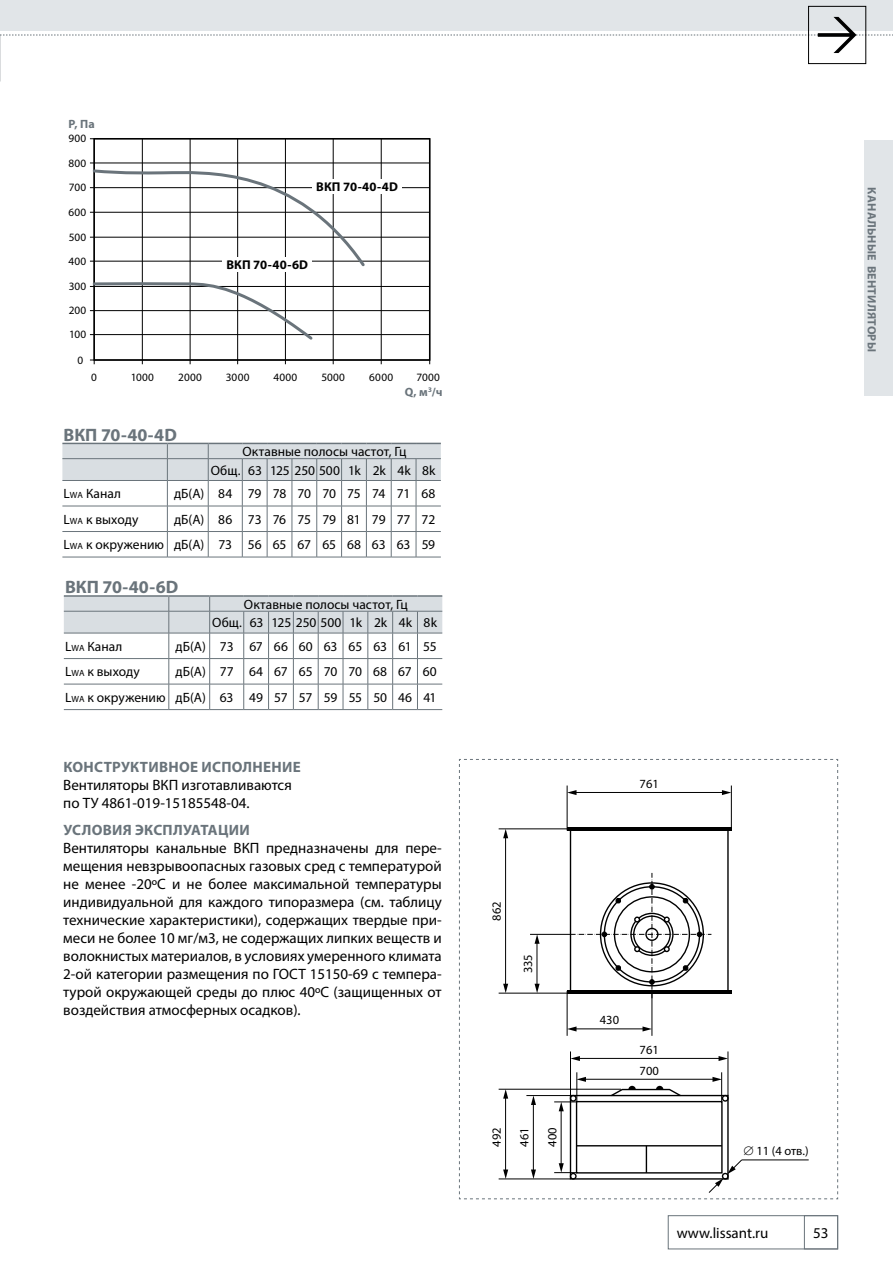
<style>
.page{position:relative;width:893px;height:1263px;background:#fff}
.page>*{position:absolute;margin:0;border:0;box-sizing:border-box;transform-origin:0 0}
.t1{font:700 18px "Myriad Pro";color:#6a747b}
.t2{font:15px/18px "Myriad Pro";color:#000}
.t3{font:700 15px "Myriad Pro";color:#6a747b}
.t4{font:13.5px/18.5px "Myriad Pro";color:#000;text-align:center}
.t5{font:13.5px "Myriad Pro";letter-spacing:-.02em;color:#000}
.t6{font:700 12.75px "Myriad Pro";letter-spacing:.015em;color:#000}
.t7{font:12.45px/20.9px "Myriad Pro";color:#000}
.t8{font:700 12px "Myriad Pro";letter-spacing:.02em;color:#6a747b}
.t9{font:11.25px "Myriad Pro";letter-spacing:.025em;color:#000}
.s1{font-size:9px}
</style>
<div class="page">
<div style="left:668px;top:1215px;width:170px;height:34px;border:1px solid #6a747b"></div>
<div style="left:804px;top:1215px;width:34px;height:34px;border:1px solid #6a747b"></div>
<div style="left:0;top:0;width:893px;height:31px;background:#e1e5e8"></div>
<div style="left:808px;top:6px;width:58px;height:58px;border:1px solid #000"></div>
<svg style="left:0;top:17px;width:893px;height:36px"></svg>
<div style="left:864px;top:140px;width:29px;height:255px;background:#e1e5e8"></div>
<svg style="left:62px;top:443px;width:379px;height:115px"></svg>
<hr style="left:64px;top:595px;width:105px;height:2px;background:#6a747b">
<hr style="left:169px;top:595px;width:41px;height:2px;background:#6a747b">
<hr style="left:210px;top:595px;width:34px;height:2px;background:#6a747b">
<hr style="left:244px;top:595px;width:25px;height:2px;background:#6a747b">
<hr style="left:269px;top:595px;width:24px;height:2px;background:#6a747b">
<hr style="left:293px;top:595px;width:25px;height:2px;background:#6a747b">
<hr style="left:318px;top:595px;width:25px;height:2px;background:#6a747b">
<hr style="left:343px;top:595px;width:25px;height:2px;background:#6a747b">
<hr style="left:368px;top:595px;width:25px;height:2px;background:#6a747b">
<hr style="left:393px;top:595px;width:24px;height:2px;background:#6a747b">
<hr style="left:417px;top:595px;width:25px;height:2px;background:#6a747b">
<svg style="left:64px;top:596px;width:378px;height:114px"></svg>
<svg style="left:459px;top:759px;width:379px;height:440px"></svg>
<div style="left:93px;top:138px;width:337px;height:223px;border:2px solid #000"></div>
<hr style="left:94px;top:139px;width:1px;height:225px;background:#000">
<hr style="left:142px;top:139px;width:1px;height:225px;background:#000">
<hr style="left:190px;top:139px;width:1px;height:225px;background:#000">
<hr style="left:237px;top:139px;width:1px;height:225px;background:#000">
<hr style="left:285px;top:139px;width:1px;height:225px;background:#000">
<hr style="left:333px;top:139px;width:1px;height:225px;background:#000">
<hr style="left:381px;top:139px;width:1px;height:225px;background:#000">
<hr style="left:429px;top:139px;width:1px;height:225px;background:#000">
<hr style="left:90px;top:187px;width:340px;height:1px;background:#000">
<hr style="left:90px;top:163px;width:340px;height:1px;background:#000">
<hr style="left:90px;top:138px;width:340px;height:1px;background:#000">
<hr style="left:90px;top:212px;width:340px;height:1px;background:#000">
<hr style="left:90px;top:237px;width:340px;height:1px;background:#000">
<hr style="left:90px;top:261px;width:340px;height:1px;background:#000">
<hr style="left:90px;top:286px;width:340px;height:1px;background:#000">
<hr style="left:90px;top:310px;width:340px;height:1px;background:#000">
<hr style="left:90px;top:334px;width:340px;height:1px;background:#000">
<hr style="left:90px;top:360px;width:340px;height:1px;background:#000">
<div style="left:222px;top:257px;width:90px;height:15px;background:#fff"></div>
<div style="left:312px;top:179px;width:90px;height:15px;background:#fff"></div>
<svg style="left:91px;top:167px;width:276px;height:102px"></svg>
<svg style="left:91px;top:281px;width:224px;height:61px"></svg>
<p class="t8" style="left:69px;top:116px;width:28px">Р, Па</p>
<p class="t9" style="left:69px;top:132px;width:19px">900</p>
<p class="t9" style="left:69px;top:156px;width:19px">800</p>
<p class="t9" style="left:69px;top:181px;width:19px">700</p>
<p class="t9" style="left:69px;top:205px;width:19px">600</p>
<p class="t9" style="left:69px;top:230px;width:19px">500</p>
<p class="t9" style="left:69px;top:254px;width:19px">400</p>
<p class="t9" style="left:69px;top:279px;width:19px">300</p>
<p class="t9" style="left:69px;top:303px;width:19px">200</p>
<p class="t9" style="left:69px;top:327px;width:19px">100</p>
<p class="t9" style="left:78px;top:353px;width:7px">0</p>
<p class="t6" style="left:316px;top:179px;width:83px">ВКП 70-40-4D</p>
<p class="t6" style="left:226px;top:257px;width:83px">ВКП 70-40-6D</p>
<p class="t9" style="left:91px;top:371px;width:7px">0</p>
<p class="t9" style="left:131px;top:371px;width:25px">1000</p>
<p class="t9" style="left:178px;top:371px;width:25px">2000</p>
<p class="t9" style="left:226px;top:371px;width:25px">3000</p>
<p class="t9" style="left:273px;top:371px;width:25px">4000</p>
<p class="t9" style="left:321px;top:371px;width:25px">5000</p>
<p class="t9" style="left:369px;top:371px;width:25px">6000</p>
<p class="t9" style="left:416px;top:371px;width:25px">7000</p>
<p class="t1" style="left:64px;top:423px;width:115px">ВКП 70-40-4D</p>
<p class="t8" style="left:405px;top:384px;width:39px">Q, м<sup>3</sup>/ч</p>
<p class="t4" style="left:211px;top:442px;width:226px">Октавные полосы частот, Гц<br>Общ. 63 125 250 500 1k 2k 4k 8k</p>
<p class="t4" style="left:64px;top:484px;width:59px">L<span class="s1">wA</span> Канал</p>
<p class="t5" style="left:174px;top:485px;width:263px">дБ(А) 84 79 78 70 70 75 74 71 68</p>
<p class="t4" style="left:64px;top:510px;width:76px">L<span class="s1">wA</span> к выходу</p>
<p class="t4" style="left:64px;top:506px;width:373px;line-height:25.5px;text-align:right">дБ(А) 86 73 76 75 79 81 79 77 72<br>L<span class="s1">wA</span> к окружению дБ(А) 73 56 65 67 65 68 63 63 59</p>
<p class="t1" style="left:65px;top:576px;width:115px">ВКП 70-40-6D</p>
<p class="t4" style="left:212px;top:595px;width:226px">Октавные полосы частот, Гц<br>Общ. 63 125 250 500 1k 2k 4k 8k</p>
<p class="t4" style="left:65px;top:637px;width:59px">L<span class="s1">wA</span> Канал</p>
<p class="t4" style="left:176px;top:637px;width:263px">дБ(А) 73 67 66 60 63 65 63 61 55</p>
<p class="t4" style="left:65px;top:662px;width:76px">L<span class="s1">wA</span> к выходу</p>
<p class="t4" style="left:65px;top:659px;width:373px;line-height:25.5px;text-align:right">дБ(А) 77 64 67 65 70 70 68 67 60<br>L<span class="s1">wA</span> к окружению дБ(А) 63 49 57 57 59 55 50 46 41</p>
<p class="t3" style="left:63px;top:757px;width:20px">Конструктивное</p>
<p class="t3" style="left:201px;top:757px;width:11px">исполнение</p>
<p class="t2" style="left:63px;top:776px;width:230px">Вентиляторы ВКП изготавливаются по ТУ 4861-019-15185548-04.</p>
<p class="t3" style="left:63px;top:820px;width:20px">Условия</p>
<p class="t3" style="left:135px;top:820px;width:11px">эксплуатации</p>
<p class="t2" style="left:63px;top:838px;width:380px;text-align:justify">Вентиляторы канальные ВКП предназначены для пере&shy;мещения невзрывоопасных газовых сред с температурой не менее -20ºС и не более максимальной температуры индивидуальной для каждого типоразмера (см. таблицу технические характеристики), содержащих твердые при&shy;меси не более 10 мг/м3, не содержащих липких веществ и волокнистых материалов, в условиях умеренного климата 2-ой категории размещения по ГОСТ 15150-69 с темпера&shy;турой окружающей среды до плюс 40oС (защищенных от воздействия атмосферных осадков).</p>
<p class="t8" style="left:880px;top:187px;width:166px;rotate:90deg">КАНАЛЬНЫЕ ВЕНТИЛЯТОРЫ</p>
<p class="t7" style="left:640px;top:773px;width:21px">761</p>
<p class="t7" style="left:486px;top:921px;width:21px;rotate:-90deg">862</p>
<p class="t7" style="left:517px;top:973px;width:21px;rotate:-90deg">335</p>
<p class="t7" style="left:486px;top:1147px;width:21px;rotate:-90deg">492</p>
<p class="t7" style="left:514px;top:1147px;width:21px;rotate:-90deg">461</p>
<p class="t7" style="left:542px;top:1147px;width:21px;rotate:-90deg">400</p>
<p class="t7" style="left:600px;top:1009px;width:21px">430</p>
<p class="t7" style="left:640px;top:1039px;width:21px">761<br>700</p>
<p class="t7" style="left:743px;top:1140px;width:67px">∅ 11 (4 отв.)</p>
<p class="t2" style="left:677px;top:1224px;width:93px">www.lissant.ru</p>
<p class="t2" style="left:813px;top:1224px;width:17px">53</p>
</div>
